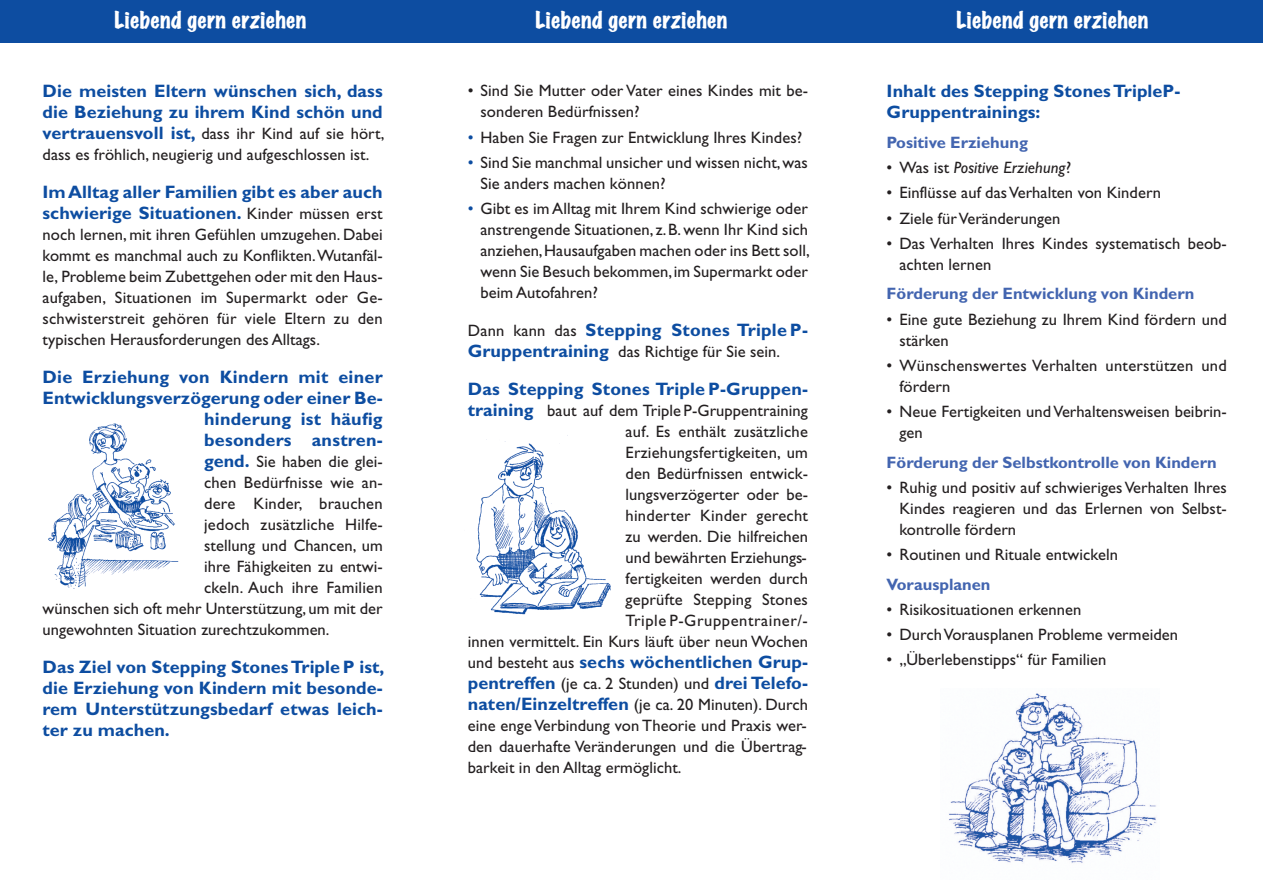
<style>
.page{position:relative;width:1263px;height:893px;background:#fff}
.page>*{position:absolute;margin:0;border:0;box-sizing:border-box;transform-origin:0 0}
.t1{font:21px "Marker Felt Wide";letter-spacing:.015em;color:#fff}
.t2{font:700 18px/21px "Gill Sans";letter-spacing:.005em;color:#0d4da1}
.t3{font:16.5px/21px "Gill Sans";letter-spacing:.005em;color:#231f20}
.t4{font:700 16.5px "Gill Sans";color:#4365b0}
.t5{font:italic 16.5px "Gill Sans";letter-spacing:.005em;color:#231f20}
.s1{font-weight:700;font-size:18px;color:#0d4da1}
.s2{font-weight:400;font-size:16.5px;color:#231f20}
.s3{color:#0d4da1}
.s4{font-style:normal}
</style>
<div class="page">
<img style="left:949px;top:693px;width:207px;height:170px">
<div style="left:0;top:0;width:1263px;height:43px;background:#0d4da1"></div>
<img style="left:48px;top:423px;width:131px;height:166px">
<img style="left:476px;top:435px;width:135px;height:180px">
<p class="t1" style="left:115px;top:8px;width:193px">Liebend gern erziehen</p>
<p class="t1" style="left:536px;top:8px;width:193px">Liebend gern erziehen</p>
<p class="t1" style="left:956px;top:8px;width:193px">Liebend gern erziehen</p>
<p class="t2" style="left:43px;top:82px;width:342px">Die meisten Eltern wünschen sich, dass die Beziehung zu ihrem Kind schön und</p>
<p class="t3" style="left:43px;top:125px;width:343px"><span class="s1">vertrauensvoll ist,</span> dass ihr Kind auf sie hört, dass es fröhlich, neugierig und aufgeschlossen ist.</p>
<p class="t2" style="left:43px;top:183px;width:342px">ImAlltag aller Familien gibt es aber auch schwierige Situationen. <span class="s2">Kinder müssen erst</span></p>
<p class="t3" style="left:43px;top:226px;width:342px;text-align:justify">noch lernen, mit ihren Gefühlen umzugehen. Dabei kommt es manchmal auch zu Konflikten.Wutanfäl&shy;le, Probleme beim Zubettgehen oder mit den Haus&shy;aufgaben, Situationen im Supermarkt oder Ge&shy;schwisterstreit gehören für viele Eltern zu den typischen Herausforderungen des Alltags.</p>
<p class="t2" style="left:43px;top:368px;width:342px;text-align:right">Die Erziehung von Kindern mit einer<br>Entwicklungsverzögerung oder einer Be&shy;hinderung ist häufig<br>besonders anstren-</p>
<p class="t3" style="left:204px;top:453px;width:180px"><span class="s1">gend.</span> Sie haben die glei-</p>
<p class="t3" style="left:204px;top:474px;width:180px">chen Bedürfnisse wie an-</p>
<p class="t3" style="left:204px;top:495px;width:180px">dere Kinder, brauchen</p>
<p class="t3" style="left:204px;top:516px;width:180px">jedoch zusätzliche Hilfe-</p>
<p class="t3" style="left:204px;top:537px;width:180px">stellung und Chancen, um</p>
<p class="t3" style="left:204px;top:558px;width:180px">ihre Fähigkeiten zu entwi-</p>
<p class="t3" style="left:204px;top:579px;width:180px">ckeln. Auch ihre Familien</p>
<p class="t3" style="left:43px;top:600px;width:342px">wünschen sich oft mehr Unterstützung, um mit der</p>
<p class="t3" style="left:43px;top:621px;width:289px">ungewohnten Situation zurechtzukommen.</p>
<p class="t2" style="left:43px;top:658px;width:343px;text-align:justify">Das Ziel von Stepping StonesTripleP ist, die Erziehung von Kindern mit besonde&shy;rem Unterstützungsbedarf etwas leich&shy;ter zu machen.</p>
<p class="t3" style="left:480px;top:82px;width:329px;text-indent:-13px">• Sind Sie Mutter oder Vater eines Kindes mit be&shy;sonderen Bedürfnissen?</p>
<p class="t3" style="left:468px;top:128px;width:336px"><span class="s3">•</span> Haben Sie Fragen zur Entwicklung Ihres Kindes?</p>
<p class="t3" style="left:480px;top:153px;width:329px;text-indent:-13px"><span class="s3">•</span> Sind Sie manchmal unsicher und wissen nicht,was<br>Sie anders machen können?</p>
<p class="t3" style="left:480px;top:200px;width:331px;text-align:justify;text-indent:-13px"><span class="s3">•</span> Gibt es im Alltag mit Ihrem Kind schwierige oder anstrengende Situationen, z.B. wenn Ihr Kind sich anziehen,Hausaufgaben machen oder ins Bett soll, wenn Sie Besuch bekommen,im Supermarkt oder beim Autofahren?</p>
<p class="t2" style="left:468px;top:321px;width:342px"><span class="s2">Dann kann das</span> Stepping Stones Triple P-</p>
<p class="t3" style="left:468px;top:343px;width:314px"><span class="s1">Gruppentraining</span> das Richtige für Sie sein.</p>
<p class="t2" style="left:468px;top:380px;width:342px">Das Stepping Stones TripleP-Gruppen-</p>
<p class="t3" style="left:468px;top:402px;width:342px;text-align:right"><span class="s1">training</span> baut auf dem Triple P-Gruppentraining auf. Es enthält zusätzliche<br>Erziehungsfertigkeiten, um<br>den Bedürfnissen entwick-<br>lungsverzögerter oder be-<br>hinderter Kinder gerecht<br>zu werden. Die hilfreichen<br>und bewährten Erziehungs-<br>fertigkeiten werden durch<br>geprüfte Stepping Stones<br>Triple P-Gruppentrainer/-<br>innen vermittelt. Ein Kurs läuft über neun Wochen</p>
<p class="t2" style="left:468px;top:653px;width:342px"><span class="s2">und besteht aus</span> sechs wöchentlichen Grup&shy;pentreffen <span class="s2">(je ca. 2 Stunden) und</span> drei Telefo-</p>
<p class="t3" style="left:468px;top:696px;width:342px;text-align:justify"><span class="s1">naten/Einzeltreffen</span> (je ca. 20 Minuten). Durch eine engeVerbindung von Theorie und Praxis wer&shy;den dauerhafte Veränderungen und die Übertrag&shy;barkeit in den Alltag ermöglicht.</p>
<p class="t2" style="left:887px;top:82px;width:295px">Inhalt des Stepping StonesTripleP-<br>Gruppentrainings:</p>
<p class="t4" style="left:887px;top:136px;width:143px">Positive Erziehung</p>
<p class="t5" style="left:887px;top:161px;width:186px"><span class="s4">• Was ist</span> Positive Erziehung<span class="s4">?</span></p>
<p class="t3" style="left:887px;top:184px;width:276px">• Einflüsse auf dasVerhalten von Kindern</p>
<p class="t3" style="left:887px;top:209px;width:175px">• Ziele fürVeränderungen</p>
<p class="t3" style="left:899px;top:234px;width:329px;text-indent:-13px">• Das Verhalten Ihres Kindes systematisch beob&shy;achten lernen</p>
<p class="t4" style="left:887px;top:288px;width:309px">Förderung der Entwicklung von Kindern</p>
<p class="t3" style="left:899px;top:310px;width:329px;text-indent:-13px">• Eine gute Beziehung zu Ihrem Kind fördern und stärken</p>
<p class="t3" style="left:899px;top:356px;width:329px;text-indent:-13px">• Wünschenswertes Verhalten unterstützen und fördern</p>
<p class="t3" style="left:899px;top:403px;width:329px;text-indent:-13px">• Neue Fertigkeiten undVerhaltensweisen beibrin&shy;gen</p>
<p class="t4" style="left:887px;top:456px;width:331px">Förderung der Selbstkontrolle von Kindern</p>
<p class="t3" style="left:899px;top:478px;width:329px;text-align:justify;text-indent:-13px">• Ruhig und positiv auf schwierigesVerhalten Ihres Kindes reagieren und das Erlernen von Selbst&shy;kontrolle fördern</p>
<p class="t3" style="left:887px;top:546px;width:233px">• Routinen und Rituale entwickeln</p>
<p class="t4" style="left:887px;top:578px;width:105px">Vorausplanen</p>
<p class="t3" style="left:887px;top:600px;width:196px">• Risikosituationen erkennen</p>
<p class="t3" style="left:887px;top:626px;width:293px">• DurchVorausplanen Probleme vermeiden</p>
<p class="t3" style="left:887px;top:651px;width:221px">• „Überlebenstipps“ für Familien</p>
</div>
